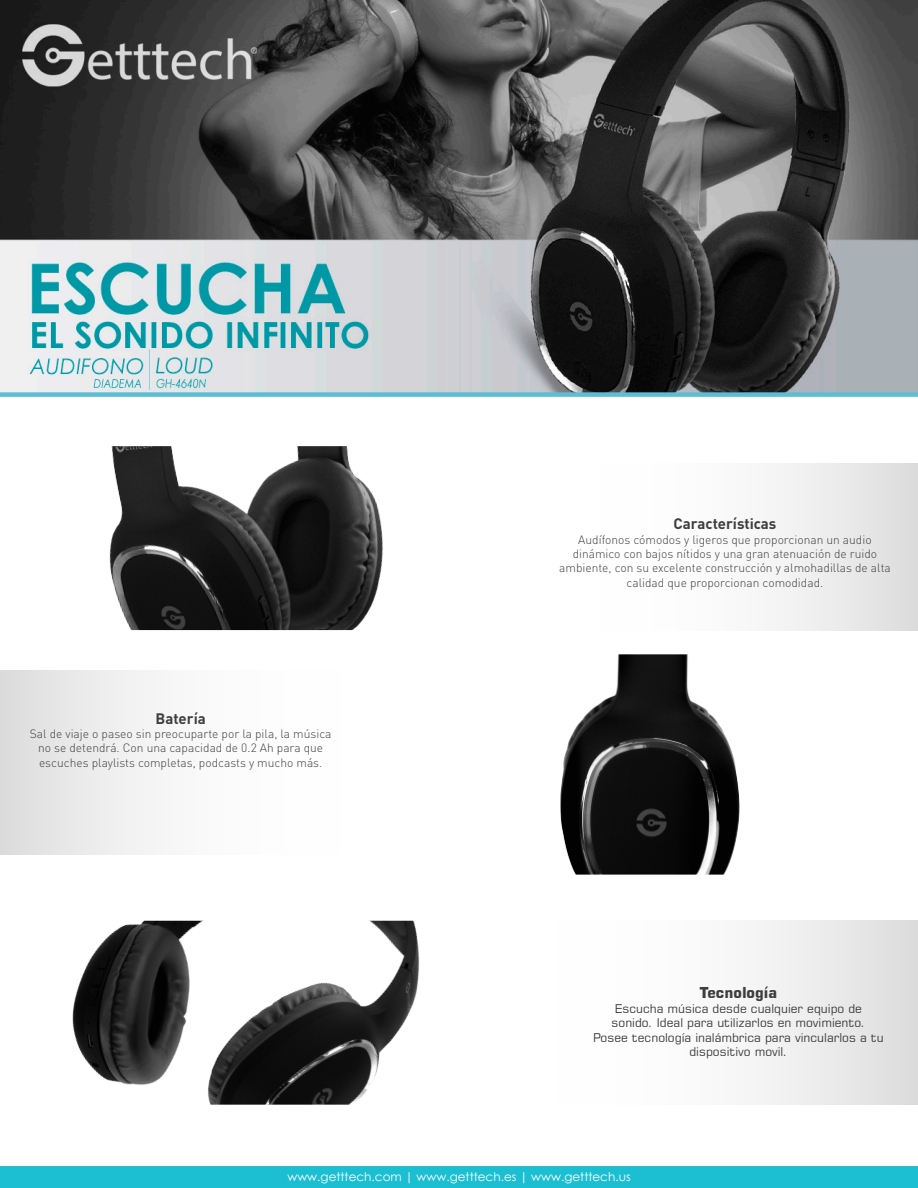
<style>
.page{position:relative;width:918px;height:1188px;background:#fff}
.page>*{position:absolute;margin:0;border:0;box-sizing:border-box;transform-origin:0 0}
.t1{font:700 15px "DIN Pro";color:#3e3e3f}
.t2{font:700 15px "Square 721 BT";color:#3e3e3f}
.t3{font:300 12px/14.4px "DIN Pro";color:#3e3e3f;text-align:center}
.t4{font:12px/14.4px "Square 721 BT";color:#3e3e3f;text-align:center}
.t5{font:12px "Century Gothic";color:#fff}
</style>
<div class="page">
<div style="left:0;top:1167px;width:918px;height:21px;background:#1cbed2"></div>
<img style="left:0;top:0;width:918px;height:392px">
<div style="left:0;top:392px;width:918px;height:5px;background:#5cbdd3"></div>
<img style="left:72px;top:921px;width:348px;height:184px">
<div style="left:527px;top:920px;width:391px;height:185px;background:linear-gradient(to right,#fff,#e2e2e2)"></div>
<div style="left:0;top:670px;width:369px;height:184px;background:linear-gradient(to right,#e2e2e2,#fff)"></div>
<div style="left:574px;top:464px;width:344px;height:166px;background:linear-gradient(to right,#fff,#e3e3e3)"></div>
<img style="left:560px;top:654px;width:180px;height:221px">
<img style="left:109px;top:446px;width:274px;height:184px">
<p class="t1" style="left:156px;top:706px;width:52px">Batería</p>
<p class="t3" style="left:30px;top:725px;width:303px">Sal de viaje o paseo sin preocuparte por la pila, la música no se detendrá. Con una capacidad de 0.2 Ah para que escuches playlists completas, podcasts y mucho más.</p>
<p class="t1" style="left:674px;top:511px;width:104px">Características</p>
<p class="t3" style="left:559px;top:531px;width:333px">Audífonos cómodos y ligeros que proporcionan un audio dinámico con bajos nítidos y una gran atenuación de ruido ambiente, con su excelente construcción y almohadillas de alta calidad que proporcionan comodidad.</p>
<p class="t2" style="left:700px;top:984px;width:79px">Tecnología</p>
<p class="t4" style="left:593px;top:1001px;width:292px">Escucha música desde cualquier equipo de sonido. Ideal para utilizarlos en movimiento.<br>Posee tecnología inalámbrica para vincularlos a tu dispositivo movil.</p>
<p class="t5" style="left:287px;top:1168px;width:345px">www.getttech.com | www.getttech.es | www.getttech.us</p>
</div>
